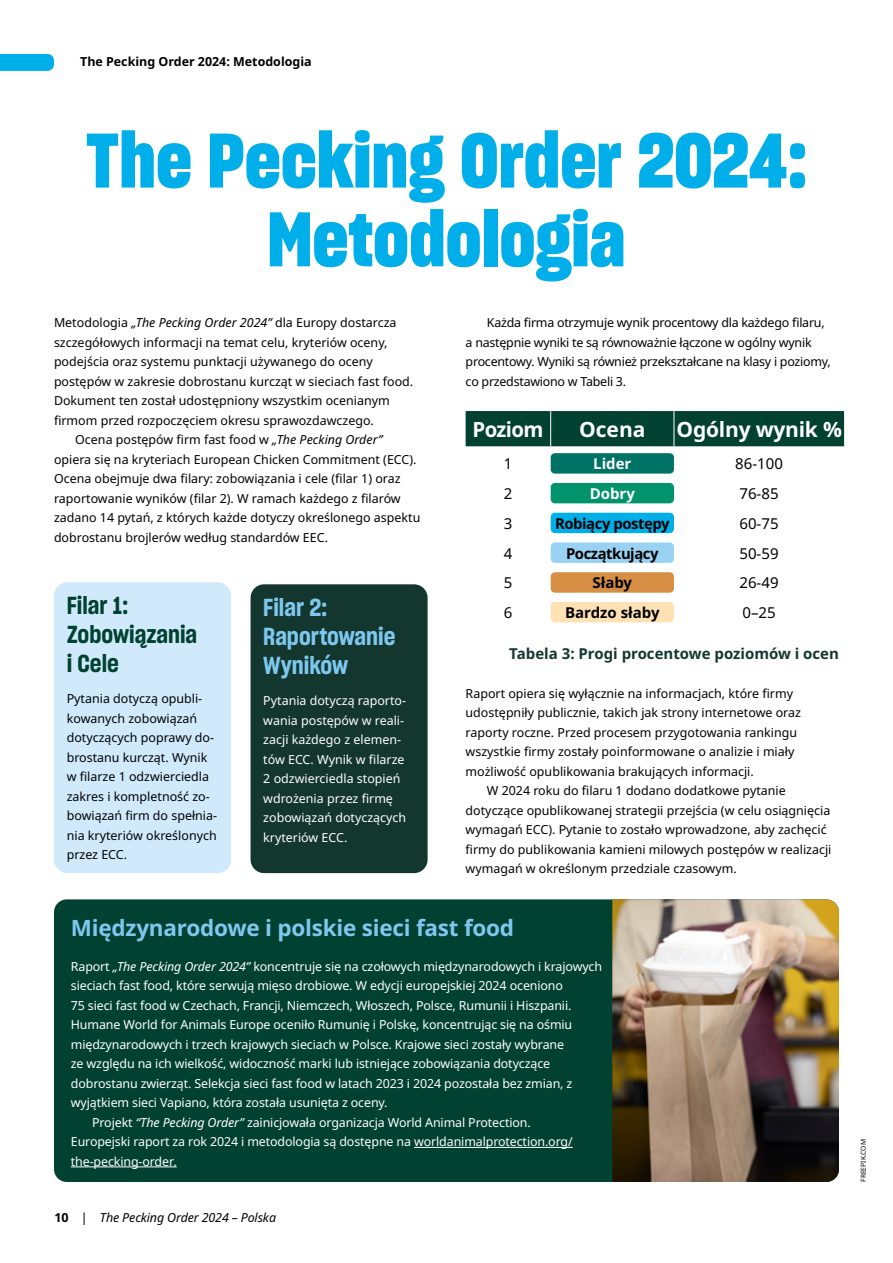
<style>
.page{position:relative;width:893px;height:1263px;background:#fff}
.page>*{position:absolute;margin:0;border:0;box-sizing:border-box;transform-origin:0 0}
.Headline{font:75px/78.8px "Sharp Grotesk Bold 16";color:#00afe9;text-align:center}
.t1{font:24px/28.8px "Sharp Grotesk Sm Bold 16";color:#7ec8f0}
.t2{font:24px/28.8px "Sharp Grotesk Sm Bold 16";color:#004131}
.t3{font:700 22.5px "Noto Sans";letter-spacing:-.01em;color:#7ec8f0}
.t4{font:700 21px "Noto Sans";letter-spacing:-.01em;color:#fff}
.t5{font:15px "Noto Sans";color:#000}
.Copy{font:700 15px "Noto Sans";color:#13372e}
.t6{font:700 15px "Noto Sans";letter-spacing:-.03em;color:#000}
.t7{font:700 15px "Noto Sans";color:#000}
.t8{font:700 15px "Noto Sans";color:#fff}
.Body_Copy_P__Indent{font:12.45px/19.5px "Noto Sans";color:#000}
.Body_Copy_P__Indent-2{font:12.45px/19.5px "Noto Sans";letter-spacing:-.01em;color:#fff}
.Body_Copy_P__Indent-3{font:12.45px/19.5px "Noto Sans";letter-spacing:-.02em;color:#000}
.Body__Noto_Regular{font:12.45px/19.5px "Noto Sans";color:#000}
.Body__Noto_Regular-2{font:12.45px/19.5px "Noto Sans";color:#fff}
.t9{font:700 12.45px "Noto Sans";color:#000}
.t10{font:italic 12.45px "Noto Sans";letter-spacing:-.01em;color:#000}
.t11{font:6.75px "Noto Sans";color:#000}
.s1{font-style:italic}
.s2{font-weight:700;font-style:normal}
.s3{font-style:normal}
</style>
<div class="page">
<svg style="left:0;top:54px;width:54px;height:17px"></svg>
<div style="left:466px;top:411px;width:378px;height:35px;background:#004131"></div>
<hr style="left:550px;top:411px;width:1px;height:35px;background:#fff">
<hr style="left:674px;top:411px;width:1px;height:35px;background:#fff">
<div style="left:551px;top:453px;width:123px;height:21px;background:#007366;border-radius:4px"></div>
<div style="left:551px;top:483px;width:123px;height:20px;background:#00936c;border-radius:4px"></div>
<div style="left:551px;top:513px;width:123px;height:20px;background:#00afe9;border-radius:4px"></div>
<div style="left:551px;top:542px;width:123px;height:21px;background:#99d3f4;border-radius:4px"></div>
<div style="left:551px;top:572px;width:123px;height:21px;background:#d78e45;border-radius:4px"></div>
<div style="left:551px;top:602px;width:123px;height:20px;background:#ffe2b4;border-radius:4px"></div>
<div style="left:54px;top:899px;width:785px;height:283px;background:#004131;border-radius:13px"></div>
<img style="left:612px;top:899px;width:227px;height:283px">
<hr style="left:414px;top:1147px;width:159px;height:1px;background:#fff">
<hr style="left:71px;top:1166px;width:106px;height:1px;background:#fff">
<div style="left:54px;top:582px;width:177px;height:291px;background:#d1eafb;border-radius:14px"></div>
<div style="left:251px;top:584px;width:177px;height:289px;background:#13372e;border-radius:14px"></div>
<p class="t9" style="left:80px;top:53px;width:233px">The Pecking Order 2024: Metodologia</p>
<p class="Headline" style="left:85px;top:119px;width:724px">The Pecking Order 2024:<br>Metodologia</p>
<p class="Body_Copy_P__Indent" style="left:54px;top:313px;width:361px">Metodologia <span class="s1">„The Pecking Order 2024”</span> dla Europy dostarcza szczegółowych informacji na temat celu, kryteriów oceny, podejścia oraz systemu punktacji używanego do oceny postępów w zakresie dobrostanu kurcząt w sieciach fast food.<br>Dokument ten został udostępniony wszystkim ocenianym firmom przed rozpoczęciem okresu sprawozdawczego.</p>
<p class="Body_Copy_P__Indent" style="left:54px;top:430px;width:368px;text-indent:21px">Ocena postępów firm fast food w <span class="s1">„The Pecking Order” </span>opiera się na kryteriach European Chicken Commitment (ECC).<br>Ocena obejmuje dwa filary: zobowiązania i cele (filar 1) oraz raportowanie wyników (filar 2). W ramach każdego z filarów zadano 14 pytań, z których każde dotyczy określonego aspektu dobrostanu brojlerów według standardów EEC.</p>
<p class="Body_Copy_P__Indent-3" style="left:466px;top:313px;width:367px;text-indent:21px">Każda firma otrzymuje wynik procentowy dla każdego filaru, a następnie wyniki te są równoważnie łączone w ogólny wynik procentowy. Wyniki są również przekształcane na klasy i poziomy, co przedstawiono w Tabeli 3.</p>
<p class="t4" style="left:472px;top:414px;width:72px">Poziom</p>
<p class="t4" style="left:579px;top:414px;width:68px">Ocena</p>
<p class="t4" style="left:676px;top:414px;width:167px">Ogólny wynik %</p>
<p class="t5" style="left:504px;top:453px;width:10px">1</p>
<p class="t8" style="left:593px;top:453px;width:40px">Lider</p>
<p class="t5" style="left:735px;top:453px;width:49px">86-100</p>
<p class="t5" style="left:504px;top:483px;width:10px">2</p>
<p class="t8" style="left:590px;top:483px;width:47px">Dobry</p>
<p class="t5" style="left:739px;top:483px;width:41px">76-85</p>
<p class="t5" style="left:504px;top:513px;width:10px">3</p>
<p class="t6" style="left:555px;top:513px;width:116px">Robiący postępy</p>
<p class="t5" style="left:739px;top:513px;width:41px">60-75</p>
<p class="t5" style="left:504px;top:542px;width:10px">4</p>
<p class="t6" style="left:566px;top:542px;width:94px">Początkujący</p>
<p class="t5" style="left:739px;top:542px;width:41px">50-59</p>
<p class="t5" style="left:504px;top:572px;width:10px">5</p>
<p class="t6" style="left:592px;top:572px;width:41px">Słaby</p>
<p class="t5" style="left:739px;top:572px;width:41px">26-49</p>
<p class="t5" style="left:504px;top:602px;width:10px">6</p>
<p class="t7" style="left:565px;top:602px;width:96px">Bardzo słaby</p>
<p class="t5" style="left:742px;top:602px;width:35px">0–25</p>
<p class="Copy" style="left:509px;top:642px;width:331px">Tabela 3: Progi procentowe poziomów i ocen</p>
<p class="Body_Copy_P__Indent" style="left:466px;top:684px;width:337px">Raport opiera się wyłącznie na informacjach, które firmy udostępniły publicznie, takich jak strony internetowe oraz raporty roczne. Przed procesem przygotowania rankingu wszystkie firmy zostały poinformowane o analizie i miały możliwość opublikowania brakujących informacji.</p>
<p class="Body_Copy_P__Indent" style="left:466px;top:781px;width:367px;text-indent:21px">W 2024 roku do filaru 1 dodano dodatkowe pytanie dotyczące opublikowanej strategii przejścia (w celu osiągnięcia wymagań ECC). Pytanie to zostało wprowadzone, aby zachęcić firmy do publikowania kamieni milowych postępów w realizacji wymagań w określonym przedziale czasowym.</p>
<p class="t2" style="left:67px;top:590px;width:132px">Filar 1:<br>Zobowiązania i Cele</p>
<p class="Body__Noto_Regular" style="left:67px;top:689px;width:152px">Pytania dotyczą opubli&shy;kowanych zobowiązań dotyczących poprawy do&shy;brostanu kurcząt. Wynik w filarze 1 odzwierciedla zakres i kompletność zo&shy;bowiązań firm do spełnia&shy;nia kryteriów określonych przez ECC.</p>
<p class="t1" style="left:263px;top:592px;width:134px">Filar 2:<br>Raportowanie<br>Wyników</p>
<p class="Body__Noto_Regular-2" style="left:263px;top:691px;width:144px">Pytania dotyczą raporto&shy;wania postępów w reali&shy;zacji każdego z elemen&shy;tów ECC. Wynik w filarze<br>2 odzwierciedla stopień wdrożenia przez firmę zobowiązań dotyczących kryteriów ECC.</p>
<p class="t3" style="left:71px;top:912px;width:445px">Międzynarodowe i polskie sieci fast food</p>
<p class="Body_Copy_P__Indent-2" style="left:71px;top:957px;width:533px">Raport <span class="s1">„The Pecking Order 2024”</span> koncentruje się na czołowych międzynarodowych i krajowych sieciach fast food, które serwują mięso drobiowe. W edycji europejskiej 2024 oceniono<br>75 sieci fast food w Czechach, Francji, Niemczech, Włoszech, Polsce, Rumunii i Hiszpanii.<br>Humane World for Animals Europe oceniło Rumunię i Polskę, koncentrując się na ośmiu międzynarodowych i trzech krajowych sieciach w Polsce. Krajowe sieci zostały wybrane<br>ze względu na ich wielkość, widoczność marki lub istniejące zobowiązania dotyczące dobrostanu zwierząt. Selekcja sieci fast food w latach 2023 i 2024 pozostała bez zmian, z wyjątkiem sieci Vapiano, która została usunięta z oceny.</p>
<p class="Body_Copy_P__Indent-2" style="left:71px;top:1113px;width:503px;text-indent:21px">Projekt <span class="s1">“The Pecking Order”</span> zainicjowała organizacja World Animal Protection.<br>Europejski raport za rok 2024 i metodologia są dostępne na worldanimalprotection.org/ the-pecking-order.</p>
<p class="t10" style="left:55px;top:1209px;width:223px"><span class="s2">10</span> <span class="s3">|</span> The Pecking Order 2024 – Polska</p>
<p class="t11" style="left:859px;top:1182px;width:44px;rotate:-90deg">FREEPIK.COM</p>
</div>
